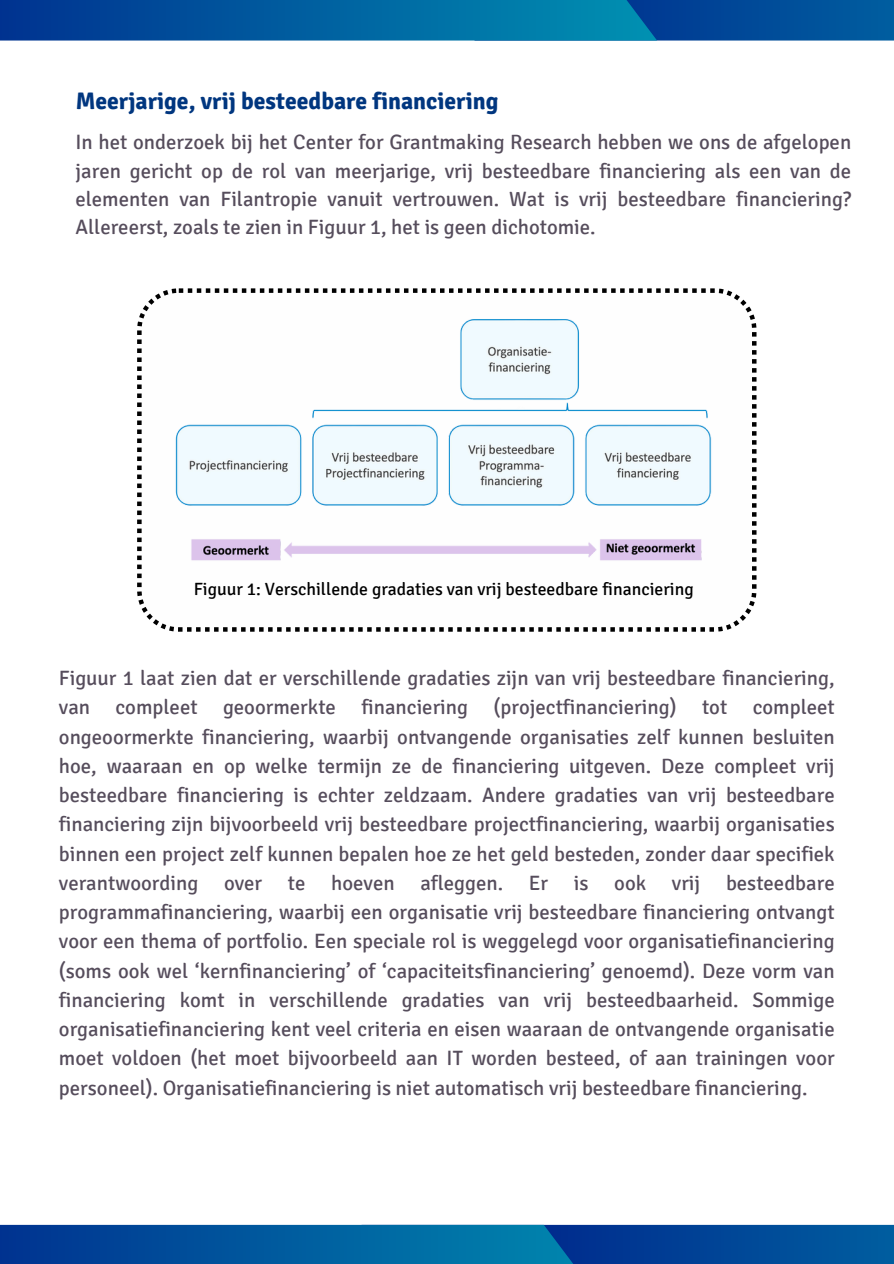
<style>
.page{position:relative;width:894px;height:1264px;background:#fff}
.page>*{position:absolute;margin:0;border:0;box-sizing:border-box;transform-origin:0 0}
.t1{font:700 23.7px "Signika";color:#00367f}
.t2{font:20.7px/29.2px "Signika";color:#564d5c;text-align:justify}
.t3{font:17.7px "Signika";color:#000}
</style>
<div class="page">
<svg style="left:137px;top:288px;width:619px;height:343px"></svg>
<img style="left:169px;top:310px;width:545px;height:261px">
<svg style="left:657px;top:1224px;width:236px;height:39px;background:#05509b"></svg>
<svg style="left:0;top:1224px;width:657px;height:39px;background:#05589e"></svg>
<svg style="left:657px;top:0;width:236px;height:41px;background:#024e9a"></svg>
<div style="left:0;top:0;width:657px;height:41px;background:linear-gradient(to right,#003691,#008aaf)"></div>
<p class="t1" style="left:76px;top:87px;width:424px">Meerjarige, vrij besteedbare financiering</p>
<h2 class="t2" style="left:75px;top:129px;width:777px;line-height:28.2px">In het onderzoek bij het Center for Grantmaking Research hebben we ons de afgelopen jaren gericht op de rol van meerjarige, vrij besteedbare financiering als een van de elementen van Filantropie vanuit vertrouwen. Wat is vrij besteedbare financiering?<br>Allereerst, zoals te zien in Figuur 1, het is geen dichotomie.</h2>
<h1 class="t3" style="left:194px;top:578px;width:501px">Figuur 1: Verschillende gradaties van vrij besteedbare financiering</h1>
<p class="t2" style="left:59px;top:663px;width:777px">Figuur 1 laat zien dat er verschillende gradaties zijn van vrij besteedbare financiering, van compleet geoormerkte financiering (projectfinanciering) tot compleet ongeoormerkte financiering, waarbij ontvangende organisaties zelf kunnen besluiten hoe, waaraan en op welke termijn ze de financiering uitgeven. Deze compleet vrij besteedbare financiering is echter zeldzaam. Andere gradaties van vrij besteedbare financiering zijn bijvoorbeeld vrij besteedbare projectfinanciering, waarbij organisaties binnen een project zelf kunnen bepalen hoe ze het geld besteden, zonder daar specifiek verantwoording over te hoeven afleggen. Er is ook vrij besteedbare programmafinanciering, waarbij een organisatie vrij besteedbare financiering ontvangt voor een thema of portfolio. Een speciale rol is weggelegd voor organisatiefinanciering (soms ook wel ‘kernfinanciering’ of ‘capaciteitsfinanciering’ genoemd). Deze vorm van financiering komt in verschillende gradaties van vrij besteedbaarheid. Sommige organisatiefinanciering kent veel criteria en eisen waaraan de ontvangende organisatie moet voldoen (het moet bijvoorbeeld aan IT worden besteed, of aan trainingen voor personeel). Organisatiefinanciering is niet automatisch vrij besteedbare financiering.</p>
</div>
